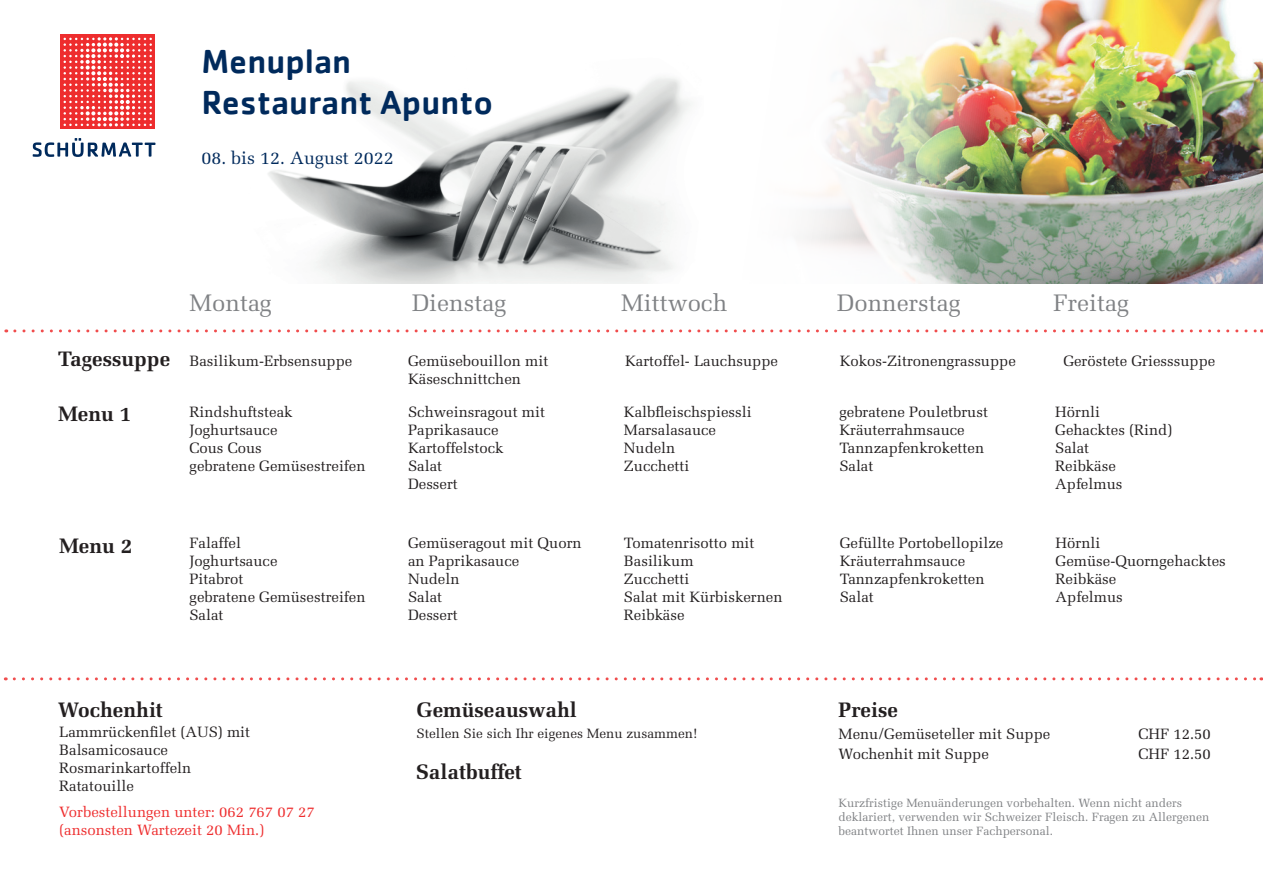
<style>
.page{position:relative;width:1263px;height:893px;background:#fff}
.page>*{position:absolute;margin:0;border:0;box-sizing:border-box;transform-origin:0 0}
.t1{font:500 34.35px/41.2px "Cachet";color:#002a5c}
.t2{font:23.85px "Melior LT Std";color:#808285}
.t3{font:700 21px "Melior LT Std";color:#231f20}
.t4{font:18px "Melior LT Std";color:#002a5c}
.t5{font:15px/18px "Melior LT Std";color:#231f20}
.t6{font:15px/18px "Melior LT Std";color:#ee2d2e}
.t7{font:13.5px "Melior LT Std";color:#231f20}
.t8{font:12px/14.4px "Melior LT Std";color:#808285}
</style>
<div class="page">
<img style="left:268px;top:77px;width:423px;height:207px">
<svg style="left:15px;top:329px;width:1247px;height:3px"></svg>
<svg style="left:14px;top:677px;width:1248px;height:3px"></svg>
<img style="left:805px;top:0;width:458px;height:284px">
<svg style="left:33px;top:138px;width:122px;height:19px"></svg>
<div style="left:60px;top:34px;width:95px;height:95px;background:#ee2d2e"></div>
<svg style="left:64px;top:37px;width:88px;height:89px"></svg>
<h1 class="t1" style="left:201px;top:40px;width:293px">Menuplan<br>Restaurant Apunto</h1>
<p class="t4" style="left:201px;top:148px;width:194px">08. bis 12. August 2022</p>
<h2 class="t2" style="left:190px;top:289px;width:84px">Montag</h2>
<h2 class="t2" style="left:412px;top:289px;width:96px">Dienstag</h2>
<h2 class="t2" style="left:621px;top:289px;width:108px">Mittwoch</h2>
<h2 class="t2" style="left:837px;top:289px;width:125px">Donnerstag</h2>
<h2 class="t2" style="left:1053px;top:288px;width:77px">Freitag</h2>
<h3 class="t3" style="left:58px;top:346px;width:114px">Tagessuppe</h3>
<p class="t5" style="left:408px;top:352px;width:142px">Gemüsebouillon mit<br>Käseschnittchen</p>
<p class="t5" style="left:625px;top:352px;width:154px">Kartoffel- Lauchsuppe</p>
<p class="t5" style="left:840px;top:352px;width:178px">Kokos-Zitronengrassuppe</p>
<p class="t5" style="left:190px;top:352px;width:164px">Basilikum-Erbsensuppe</p>
<h3 class="t3" style="left:58px;top:402px;width:75px">Menu 1</h3>
<h3 class="t3" style="left:59px;top:533px;width:75px">Menu 2</h3>
<p class="t5" style="left:190px;top:403px;width:178px">Rindshuftsteak<br>Joghurtsauce<br>Cous Cous<br>gebratene Gemüsestreifen</p>
<p class="t5" style="left:190px;top:534px;width:178px">Falaffel<br>Joghurtsauce<br>Pitabrot<br>gebratene Gemüsestreifen<br>Salat</p>
<p class="t5" style="left:408px;top:403px;width:139px">Schweinsragout mit<br>Paprikasauce<br>Kartoffelstock<br>Salat<br>Dessert</p>
<p class="t5" style="left:624px;top:403px;width:129px">Kalbfleischspiessli<br>Marsalasauce<br>Nudeln<br>Zucchetti</p>
<p class="t5" style="left:839px;top:403px;width:150px">gebratene Pouletbrust<br>Kräuterrahmsauce<br>Tannzapfenkroketten<br>Salat</p>
<p class="t5" style="left:408px;top:534px;width:175px">Gemüseragout mit Quorn an Paprikasauce<br>Nudeln<br>Salat<br>Dessert</p>
<p class="t5" style="left:840px;top:534px;width:165px">Gefüllte Portobellopilze<br>Kräuterrahmsauce<br>Tannzapfenkroketten<br>Salat</p>
<p class="t5" style="left:624px;top:534px;width:160px">Tomatenrisotto mit<br>Basilikum<br>Zucchetti<br>Salat mit Kürbiskernen<br>Reibkäse</p>
<p class="t5" style="left:1063px;top:352px;width:153px">Geröstete Griesssuppe</p>
<p class="t5" style="left:1055px;top:403px;width:119px">Hörnli<br>Gehacktes (Rind)<br>Salat<br>Reibkäse<br>Apfelmus</p>
<p class="t5" style="left:1055px;top:534px;width:172px">Hörnli<br>Gemüse-Quorngehacktes<br>Reibkäse<br>Apfelmus</p>
<h3 class="t3" style="left:58px;top:697px;width:106px">Wochenhit</h3>
<p class="t5" style="left:59px;top:723px;width:193px">Lammrückenfilet (AUS) mit<br>Balsamicosauce<br>Rosmarinkartoffeln<br>Ratatouille</p>
<p class="t6" style="left:59px;top:803px;width:257px">Vorbestellungen unter: 062 767 07 27 (ansonsten Wartezeit 20 Min.)</p>
<h3 class="t3" style="left:416px;top:697px;width:162px">Gemüseauswahl</h3>
<p class="t7" style="left:416px;top:726px;width:282px">Stellen Sie sich Ihr eigenes Menu zusammen!</p>
<h3 class="t3" style="left:416px;top:759px;width:107px">Salatbuffet</h3>
<h3 class="t3" style="left:838px;top:697px;width:61px">Preise</h3>
<p class="t5" style="left:838px;top:725px;width:213px">Menu/Gemüseteller mit Suppe</p>
<p class="t5" style="left:1138px;top:725px;width:74px">CHF 12.50</p>
<p class="t5" style="left:838px;top:744px;width:152px">Wochenhit mit Suppe</p>
<p class="t5" style="left:1138px;top:744px;width:74px">CHF 12.50</p>
<p class="t8" style="left:838px;top:795px;width:372px">Kurzfristige Menuänderungen vorbehalten. Wenn nicht anders deklariert, verwenden wir Schweizer Fleisch. Fragen zu Allergenen beantwortet Ihnen unser Fachpersonal.</p>
</div>
